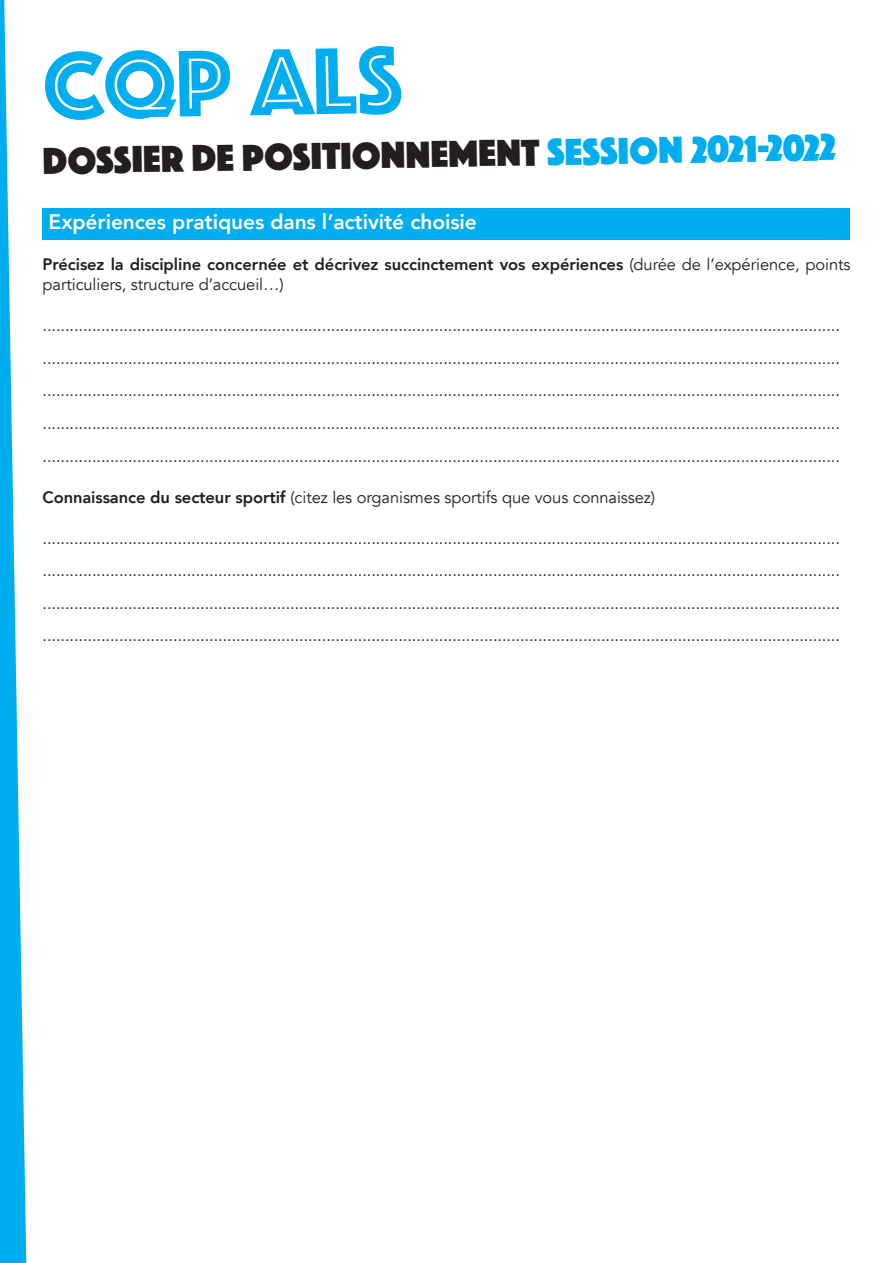
<style>
.page{position:relative;width:893px;height:1263px;background:#fff}
.page>*{position:absolute;margin:0;border:0;box-sizing:border-box;transform-origin:0 0}
.t1{font:98.1px "Phosphate Inline";color:#00aeef}
.t2{font:39px "Phosphate Solid";color:#231f20}
.t3{font:800 21px "Avenir";letter-spacing:-.005em;color:#fff}
.t4{font:16.5px/32.5px "Avenir";letter-spacing:-.005em;color:#231f20;text-align:justify}
.t5{font:800 16.5px/19.8px "Avenir";letter-spacing:-.005em;color:#231f20}
.s1{color:#00aeef}
.s2{font-weight:400}
.s3{font-weight:800}
</style>
<div class="page">
<svg style="left:0;top:0;width:27px;height:1263px"></svg>
<div style="left:43px;top:208px;width:807px;height:32px;background:#00aeef"></div>
<h1 class="t1" style="left:42px;top:16px;width:360px;rotate:-1deg">CQP ALS</h1>
<h2 class="t2" style="left:42px;top:133px;width:795px;rotate:-1deg">dossier de positionnement <span class="s1">session 2021-2022</span></h2>
<p class="t3" style="left:49px;top:206px;width:430px">Expériences pratiques dans l’activité choisie</p>
<p class="t5" style="left:43px;top:255px;width:809px">Précisez la discipline concernée et décrivez succinctement vos expériences <span class="s2">(durée de l’expérience, points particuliers, structure d’accueil…)</span></p>
<p class="t4" style="left:43px;top:310px;width:799px">................................................................................................................................................................................. ................................................................................................................................................................................. ................................................................................................................................................................................. ................................................................................................................................................................................. .................................................................................................................................................................................</p>
<p class="t4" style="left:43px;top:481px;width:614px"><span class="s3">Connaissance du secteur sportif</span> (citez les organismes sportifs que vous connaissez)</p>
<p class="t4" style="left:43px;top:522px;width:799px">................................................................................................................................................................................. ................................................................................................................................................................................. ................................................................................................................................................................................. .................................................................................................................................................................................</p>
</div>
